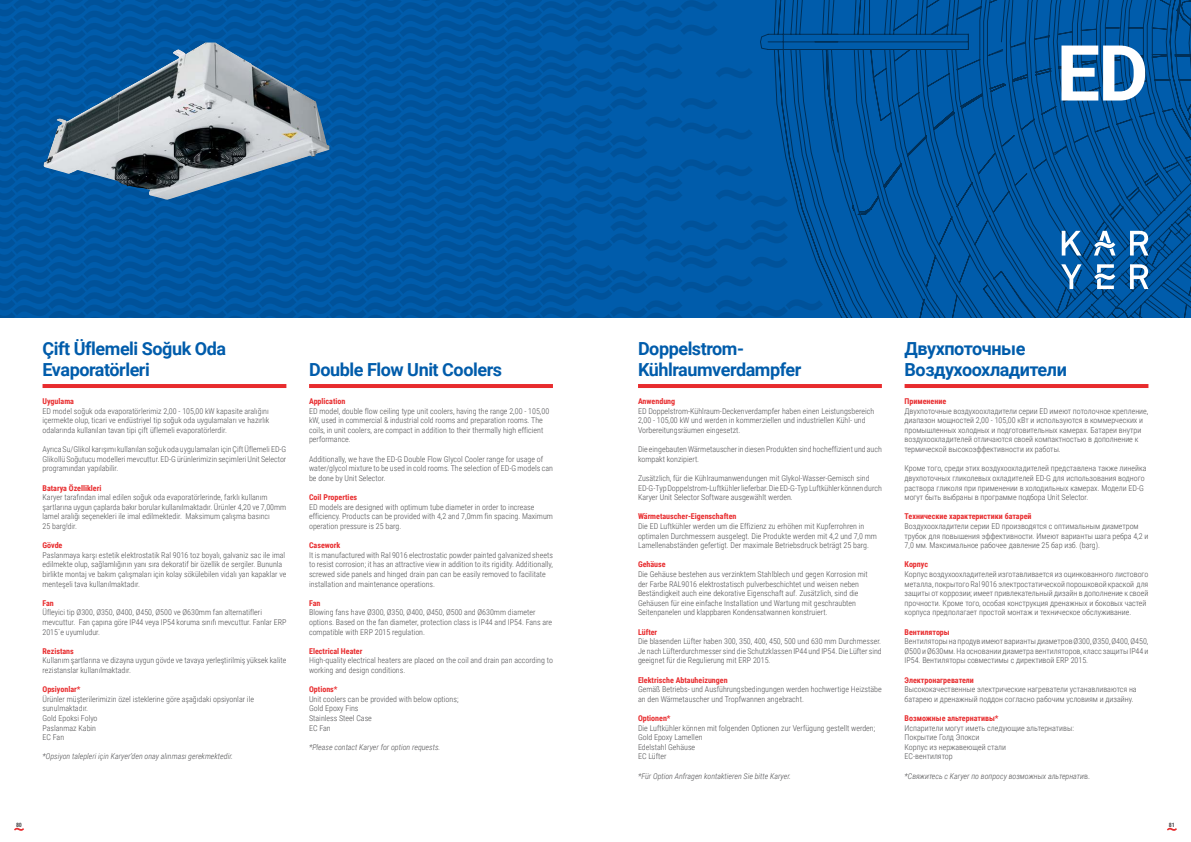
<style>
.page{position:relative;width:1191px;height:842px;background:#fff}
.page>*{position:absolute;margin:0;border:0;box-sizing:border-box;transform-origin:0 0}
.t1{font:700 77.3px "Roboto";color:#fff}
.t2{font:700 18px/21.6px "Roboto";letter-spacing:-.025em;color:#005cab}
.t3{font:300 8px/9.6px "Roboto Condensed";color:#4d4d4f}
.t4{font:700 8px "Roboto Condensed";color:#e82c2e}
.t5{font:italic 300 8px "Roboto Condensed";color:#4d4d4f}
.t6{font:700 6px "Roboto Condensed";color:#4d4d4f}
.s1{font-style:normal}
</style>
<div class="page">
<svg style="left:823px;top:0;width:368px;height:317px;background:#00559e"></svg>
<svg style="left:0;top:0;width:823px;height:318px;background:#0057a3"></svg>
<svg style="left:14px;top:828px;width:10px;height:3px"></svg>
<svg style="left:1167px;top:828px;width:10px;height:3px"></svg>
<hr style="left:43px;top:384px;width:243px;height:4px;background:#e82c2e">
<hr style="left:309px;top:384px;width:244px;height:4px;background:#e82c2e">
<hr style="left:638px;top:384px;width:244px;height:4px;background:#e82c2e">
<hr style="left:904px;top:384px;width:244px;height:4px;background:#e82c2e">
<img style="left:43px;top:43px;width:286px;height:157px">
<svg style="left:1061px;top:231px;width:20px;height:25px"></svg>
<svg style="left:1130px;top:231px;width:18px;height:25px"></svg>
<svg style="left:1061px;top:264px;width:20px;height:25px"></svg>
<svg style="left:1130px;top:264px;width:18px;height:25px"></svg>
<svg style="left:1094px;top:231px;width:21px;height:25px"></svg>
<svg style="left:1094px;top:264px;width:21px;height:25px"></svg>
<h1 class="t1" style="left:1056px;top:19px;width:93px">ED</h1>
<h2 class="t2" style="left:43px;top:337px;width:185px">Çift Üflemeli Soğuk Oda<br>Evaporatörleri</h2>
<p class="t4" style="left:43px;top:396px;width:33px">Uygulama</p>
<p class="t3" style="left:43px;top:406px;width:228px;text-align:justify">ED model soğuk oda evaporatörlerimiz 2,00 - 105,00 kW kapasite aralığını içermekte olup, ticari ve endüstriyel tip soğuk oda uygulamaları ve hazırlık odalarında kullanılan tavan tipi çift üflemeli evaporatörlerdir.</p>
<p class="t3" style="left:43px;top:444px;width:245px;text-align:justify">Ayrıca Su/Glikol karışımı kullanılan soğuk oda uygulamaları için Çift Üflemeli ED-G Glikollü Soğutucu modelleri mevcuttur. ED-G ürünlerimizin seçimleri Unit Selector programından yapılabilir.</p>
<p class="t4" style="left:43px;top:482px;width:60px">Batarya Özellikleri</p>
<p class="t3" style="left:43px;top:492px;width:245px">Karyer tarafından imal edilen soğuk oda evaporatörlerinde, farklı kullanım şartlarına uygun çaplarda bakır borular kullanılmaktadır. Ürünler 4,20 ve 7,00mm lamel aralığı seçenekleri ile imal edilmektedir. Maksimum çalışma basıncı<br>25 barg!dir.</p>
<p class="t4" style="left:43px;top:540px;width:21px">Gövde</p>
<p class="t3" style="left:43px;top:550px;width:245px">Paslanmaya karşı estetik elektrostatik Ral 9016 toz boyalı, galvaniz sac ile imal edilmekte olup, sağlamlığının yanı sıra dekoratif bir özellik de sergiler. Bununla birlikte montaj ve bakım çalışmaları için kolay sökülebilen vidalı yan kapaklar ve menteşeli tava kullanılmaktadır.</p>
<p class="t4" style="left:43px;top:597px;width:13px">Fan</p>
<p class="t3" style="left:43px;top:607px;width:245px">Üfleyici tip Ø300, Ø350, Ø400, Ø450, Ø500 ve Ø630mm fan alternatifleri mevcuttur. Fan çapına göre IP44 veya IP54 koruma sınıfı mevcuttur. Fanlar ERP<br>2015`e uyumludur.</p>
<p class="t4" style="left:43px;top:645px;width:33px">Rezistans</p>
<p class="t3" style="left:43px;top:655px;width:245px">Kullanım şartlarına ve dizayna uygun gövde ve tavaya yerleştirilmiş yüksek kalite rezistanslar kullanılmaktadır.</p>
<p class="t4" style="left:43px;top:684px;width:39px">Opsiyonlar*</p>
<p class="t3" style="left:43px;top:694px;width:213px">Ürünler müşterilerimizin özel isteklerine göre aşağıdaki opsiyonlar ile sunulmaktadır.<br>Gold Epoksi Folyo<br>Paslanmaz Kabin<br>EC Fan</p>
<p class="t5" style="left:43px;top:751px;width:192px">*Opsiyon talepleri için Karyer’den onay alınması gerekmektedir.</p>
<h2 class="t2" style="left:309px;top:358px;width:194px">Double Flow Unit Coolers</h2>
<p class="t4" style="left:309px;top:396px;width:38px">Application</p>
<p class="t3" style="left:309px;top:406px;width:242px">ED model, double flow ceiling type unit coolers, having the range 2,00 - 105,00 kW, used in commercial &amp; industrial cold rooms and preparation rooms. The coils, in unit coolers, are compact in addition to their thermally high efficient performance.</p>
<p class="t3" style="left:309px;top:454px;width:245px">Additionally, we have the ED-G Double Flow Glycol Cooler range for usage of water/glycol mixture to be used in cold rooms. The selection of ED-G models can be done by Unit Selector.</p>
<p class="t4" style="left:309px;top:492px;width:50px">Coil Properties</p>
<p class="t3" style="left:309px;top:502px;width:245px">ED models are designed with optimum tube diameter in order to increase efficiency. Products can be provided with 4,2 and 7,0mm fin spacing. Maximum operation pressure is 25 barg.</p>
<p class="t4" style="left:309px;top:540px;width:33px">Casework</p>
<p class="t3" style="left:309px;top:550px;width:245px">It is manufactured with Ral 9016 electrostatic powder painted galvanized sheets to resist corrosion; it has an attractive view in addition to its rigidity. Additionally, screwed side panels and hinged drain pan can be easily removed to facilitate installation and maintenance operations.</p>
<p class="t4" style="left:309px;top:597px;width:13px">Fan</p>
<p class="t3" style="left:309px;top:607px;width:245px">Blowing fans have Ø300, Ø350, Ø400, Ø450, Ø500 and Ø630mm diameter options. Based on the fan diameter, protection class is IP44 and IP54. Fans are compatible with ERP 2015 regulation.</p>
<p class="t4" style="left:309px;top:645px;width:55px">Electrical Heater</p>
<p class="t3" style="left:309px;top:655px;width:245px">High-quality electrical heaters are placed on the coil and drain pan according to working and design conditions.</p>
<p class="t4" style="left:309px;top:684px;width:30px">Options*</p>
<p class="t3" style="left:309px;top:694px;width:151px">Unit coolers can be provided with below options;<br>Gold Epoxy Fins<br>Stainless Steel Case<br>EC Fan</p>
<p class="t5" style="left:309px;top:741px;width:133px">*Please contact Karyer for option requests.</p>
<h2 class="t2" style="left:638px;top:337px;width:165px">Doppelstrom-<br>Kühlraumverdampfer</h2>
<p class="t4" style="left:638px;top:396px;width:39px">Anwendung</p>
<p class="t3" style="left:638px;top:406px;width:238px">ED Doppelstrom-Kühlraum-Deckenverdampfer haben einen Leistungsbereich<br>2,00 - 105,00 kW und werden in kommerziellen und industriellen Kühl- und<br>Vorbereitungsräumen eingesetzt.</p>
<p class="t3" style="left:638px;top:444px;width:245px">Die eingebauten Wärmetauscher in diesen Produkten sind hocheffizient und auch kompakt konzipiert.</p>
<p class="t3" style="left:638px;top:473px;width:245px">Zusätzlich, für die Kühlraumanwendungen mit Glykol-Wasser-Gemisch sind<br>ED-G-Typ Doppelstrom-Luftkühler lieferbar. Die ED-G-Typ Luftkühler können durch<br>Karyer Unit Selector Software ausgewählt werden.</p>
<p class="t4" style="left:638px;top:511px;width:100px">Wärmetauscher-Eigenschaften</p>
<p class="t3" style="left:638px;top:521px;width:240px">Die ED Luftkühler werden um die Effizienz zu erhöhen mit Kupferrohren in optimalen Durchmessern ausgelegt. Die Produkte werden mit 4,2 und 7,0 mm<br>Lamellenabständen gefertigt. Der maximale Betriebsdruck beträgt 25 barg.</p>
<p class="t4" style="left:638px;top:559px;width:29px">Gehäuse</p>
<p class="t3" style="left:638px;top:569px;width:231px">Die Gehäuse bestehen aus verzinktem Stahlblech und gegen Korrosion mit der Farbe RAL9016 elektrostatisch pulverbeschichtet und weisen neben Beständigkeit auch eine dekorative Eigenschaft auf. Zusätzlich, sind die Gehäusen für eine einfache Installation und Wartung mit geschraubten Seitenpanelen und klappbaren Kondensatwannen konstruiert.</p>
<p class="t4" style="left:638px;top:626px;width:21px">Lüfter</p>
<p class="t3" style="left:638px;top:636px;width:245px;text-align:justify">Die blasenden Lüfter haben 300, 350, 400, 450, 500 und 630 mm Durchmesser.<br>Je nach Lüfterdurchmesser sind die Schutzklassen IP44 und IP54. Die Lüfter sind geeignet für die Regulierung mit ERP 2015.</p>
<p class="t4" style="left:638px;top:674px;width:91px">Elektrische Abtauheizungen</p>
<p class="t3" style="left:638px;top:684px;width:245px">Gemäß Betriebs- und Ausführungsbedingungen werden hochwertige Heizstäbe an den Wärmetauscher und Tropfwannen angebracht.</p>
<p class="t4" style="left:638px;top:712px;width:34px">Optionen*</p>
<p class="t3" style="left:638px;top:723px;width:239px">Die Luftkühler können mit folgenden Optionen zur Verfügung gestellt werden;<br>Gold Epoxy Lamellen<br>Edelstahl Gehäuse<br>EC Lüfter</p>
<p class="t5" style="left:638px;top:770px;width:155px">*Für Option Anfragen kontaktieren Sie bitte Karyer.</p>
<h2 class="t2" style="left:904px;top:337px;width:164px">Двухпоточные<br>Bоздухоохладители</h2>
<p class="t4" style="left:904px;top:396px;width:43px">Применение</p>
<p class="t3" style="left:904px;top:406px;width:245px">Двухпоточные воздухоохладители серии ED имеют потолочное крепление, диапазон мощностей 2,00 - 105,00 кВт и используются в коммерческих и промышленных холодных и подготовительных камерах. Батареи внутри воздухоохладителей отличаются своей компактностью в дополнение к термической высокоэффективности их работы.</p>
<p class="t3" style="left:904px;top:463px;width:243px">Кроме того, среди этих воздухоохладителей представлена также линейка двухпоточных гликолевых охладителей ED-G для использования водного раствора гликоля при применении в холодильных камерах. Модели ED-G могут быть выбраны в программе подбора Unit Selector.</p>
<p class="t4" style="left:904px;top:511px;width:128px">Технические характеристики батарей</p>
<p class="t3" style="left:904px;top:521px;width:245px">Воздухоохладители серии ED производятся с оптимальным диаметром трубок для повышения эффективности. Имеют варианты шага ребра 4,2 и<br>7,0 мм. Максимальное рабочее давление 25 бар изб. (barg).</p>
<p class="t4" style="left:904px;top:559px;width:25px">Корпус</p>
<p class="t3" style="left:904px;top:569px;width:245px">Корпус воздухоохладителей изготавливается из оцинкованного листового металла, покрытого Ral 9016 электростатической порошковой краской для защиты от коррозии; имеет привлекательный дизайн в дополнение к своей прочности. Кроме того, особая конструкция дренажных и боковых частей корпуса предполагает простой монтаж и техническое обслуживание.</p>
<p class="t4" style="left:904px;top:626px;width:47px">Вентиляторы</p>
<p class="t3" style="left:904px;top:636px;width:245px;text-align:justify">Вентиляторы на продув имеют варианты диаметров Ø300, Ø350, Ø400, Ø450, Ø500 и Ø630мм. На основании диаметра вентиляторов, класс защиты IP44 и IP54. Вентиляторы совместимы с директивой ERP 2015.</p>
<p class="t4" style="left:904px;top:674px;width:71px">Электронагреватели</p>
<p class="t3" style="left:904px;top:684px;width:234px">Высококачественные электрические нагреватели устанавливаются на батарею и дренажный поддон согласно рабочим условиям и дизайну.</p>
<p class="t4" style="left:904px;top:712px;width:95px">Возможные альтернативы*</p>
<p class="t3" style="left:904px;top:723px;width:171px">Испарители могут иметь следующие альтернативы:<br>Покрытие Голд Эпокси<br>Корпус из нержавеющей стали<br>ЕС-вентилятор</p>
<p class="t5" style="left:904px;top:770px;width:187px">*Свяжитесь с Karyer по вопросу возможных альтернати<span class="s1">в.</span></p>
<p class="t6" style="left:16px;top:821px;width:7px">80</p>
<p class="t6" style="left:1169px;top:821px;width:7px">81</p>
</div>
